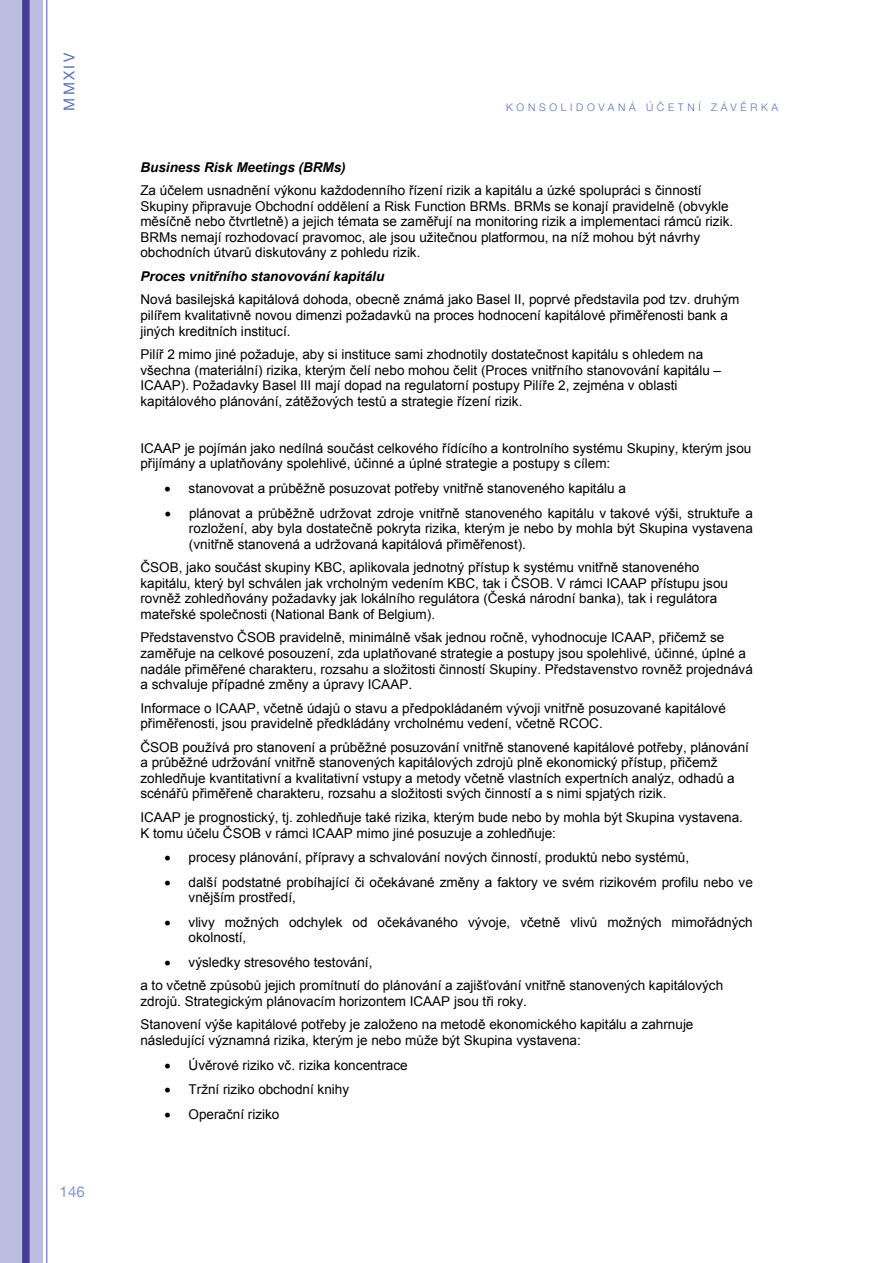
<style>
.page{position:relative;width:893px;height:1263px;background:#fff}
.page>*{position:absolute;margin:0;border:0;box-sizing:border-box;transform-origin:0 0}
.t1{font:15px "Helvetica Neue LT Pro";letter-spacing:.15em;color:#5b72b7}
.t2{font:15px "Helvetica Neue LT Pro";color:#8593c9}
.t3{font:13.5px/15.6px "Arial";color:#000}
.t4{font:italic 700 13.5px "Arial";color:#000}
.t5{font:300 10.5px "Helvetica Neue LT Pro";letter-spacing:.35em;color:#5b72b7}
</style>
<div class="page">
<div style="left:0;top:0;width:43px;height:1263px;background:#babdde"></div>
<div style="left:22px;top:0;width:8px;height:1263px;background:#463d99"></div>
<hr style="left:46px;top:0;width:1px;height:1263px;background:#5b72b7">
<p class="t1" style="left:60px;top:111px;width:59px;rotate:-90deg">MMXIV</p>
<p class="t2" style="left:60px;top:1183px;width:27px">146</p>
<p class="t5" style="left:506px;top:100px;width:274px">KONSOLIDOVANÁ ÚČETNÍ ZÁVĚRKA</p>
<p class="t4" style="left:140px;top:158px;width:207px">Business Risk Meetings (BRMs)</p>
<p class="t3" style="left:140px;top:183px;width:594px">Za účelem usnadnění výkonu každodenního řízení rizik a kapitálu a úzké spolupráci s činností Skupiny připravuje Obchodní oddělení a Risk Function BRMs. BRMs se konají pravidelně (obvykle měsíčně nebo čtvrtletně) a jejich témata se zaměřují na monitoring rizik a implementaci rámců rizik.<br>BRMs nemají rozhodovací pravomoc, ale jsou užitečnou platformou, na níž mohou být návrhy obchodních útvarů diskutovány z pohledu rizik.</p>
<p class="t4" style="left:140px;top:267px;width:245px">Proces vnitřního stanovování kapitálu</p>
<p class="t3" style="left:140px;top:292px;width:600px">Nová basilejská kapitálová dohoda, obecně známá jako Basel II, poprvé představila pod tzv. druhým pilířem kvalitativně novou dimenzi požadavků na proces hodnocení kapitálové přiměřenosti bank a jiných kreditních institucí.</p>
<p class="t3" style="left:140px;top:347px;width:582px">Pilíř 2 mimo jiné požaduje, aby si instituce sami zhodnotily dostatečnost kapitálu s ohledem na všechna (materiální) rizika, kterým čelí nebo mohou čelit (Proces vnitřního stanovování kapitálu – ICAAP). Požadavky Basel III mají dopad na regulatorní postupy Pilíře 2, zejména v oblasti kapitálového plánování, zátěžových testů a strategie řízení rizik.</p>
<p class="t3" style="left:140px;top:440px;width:612px">ICAAP je pojímán jako nedílná součást celkového řídícího a kontrolního systému Skupiny, kterým jsou přijímány a uplatňovány spolehlivé, účinné a úplné strategie a postupy s cílem:</p>
<p class="t3" style="left:165px;top:481px;width:463px">• stanovovat a průběžně posuzovat potřeby vnitřně stanoveného kapitálu a</p>
<p class="t3" style="left:189px;top:505px;width:565px;text-align:justify;text-indent:-24px">• plánovat a průběžně udržovat zdroje vnitřně stanoveného kapitálu v takové výši, struktuře a rozložení, aby byla dostatečně pokryta rizika, kterým je nebo by mohla být Skupina vystavena (vnitřně stanovená a udržovaná kapitálová přiměřenost).</p>
<p class="t3" style="left:140px;top:560px;width:589px">ČSOB, jako součást skupiny KBC, aplikovala jednotný přístup k systému vnitřně stanoveného kapitálu, který byl schválen jak vrcholným vedením KBC, tak i ČSOB. V rámci ICAAP přístupu jsou rovněž zohledňovány požadavky jak lokálního regulátora (Česká národní banka), tak i regulátora mateřské společnosti (National Bank of Belgium).</p>
<p class="t3" style="left:140px;top:630px;width:614px">Představenstvo ČSOB pravidelně, minimálně však jednou ročně, vyhodnocuje ICAAP, přičemž se zaměřuje na celkové posouzení, zda uplatňované strategie a postupy jsou spolehlivé, účinné, úplné a nadále přiměřené charakteru, rozsahu a složitosti činností Skupiny. Představenstvo rovněž projednává a schvaluje případné změny a úpravy ICAAP.</p>
<p class="t3" style="left:140px;top:700px;width:587px">Informace o ICAAP, včetně údajů o stavu a předpokládaném vývoji vnitřně posuzované kapitálové přiměřenosti, jsou pravidelně předkládány vrcholnému vedení, včetně RCOC.</p>
<p class="t3" style="left:140px;top:739px;width:610px">ČSOB používá pro stanovení a průběžné posuzování vnitřně stanovené kapitálové potřeby, plánování a průběžné udržování vnitřně stanovených kapitálových zdrojů plně ekonomický přístup, přičemž zohledňuje kvantitativní a kvalitativní vstupy a metody včetně vlastních expertních analýz, odhadů a scénářů přiměřeně charakteru, rozsahu a složitosti svých činností a s nimi spjatých rizik.</p>
<p class="t3" style="left:140px;top:810px;width:604px">ICAAP je prognostický, tj. zohledňuje také rizika, kterým bude nebo by mohla být Skupina vystavena.<br>K tomu účelu ČSOB v rámci ICAAP mimo jiné posuzuje a zohledňuje:</p>
<p class="t3" style="left:165px;top:850px;width:526px">• procesy plánování, přípravy a schvalování nových činností, produktů nebo systémů,</p>
<p class="t3" style="left:189px;top:874px;width:566px;text-indent:-24px">• další podstatné probíhající či očekávané změny a faktory ve svém rizikovém profilu nebo ve vnějším prostředí,</p>
<p class="t3" style="left:189px;top:914px;width:566px;text-indent:-24px">• vlivy možných odchylek od očekávaného vývoje, včetně vlivů možných mimořádných okolností,</p>
<p class="t3" style="left:140px;top:950px;width:584px;line-height:23.7px;text-indent:24px">• výsledky stresového testování,<br>a to včetně způsobů jejich promítnutí do plánování a zajišťování vnitřně stanovených kapitálových</p>
<p class="t3" style="left:140px;top:989px;width:554px;line-height:23.5px">zdrojů. Strategickým plánovacím horizontem ICAAP jsou tři roky.<br>Stanovení výše kapitálové potřeby je založeno na metodě ekonomického kapitálu a zahrnuje</p>
<p class="t3" style="left:140px;top:1032px;width:442px">následující významná rizika, kterým je nebo může být Skupina vystavena:</p>
<p class="t3" style="left:165px;top:1057px;width:245px">• Úvěrové riziko vč. rizika koncentrace</p>
<p class="t3" style="left:165px;top:1081px;width:186px">• Tržní riziko obchodní knihy</p>
<p class="t3" style="left:165px;top:1106px;width:116px">• Operační riziko</p>
</div>
